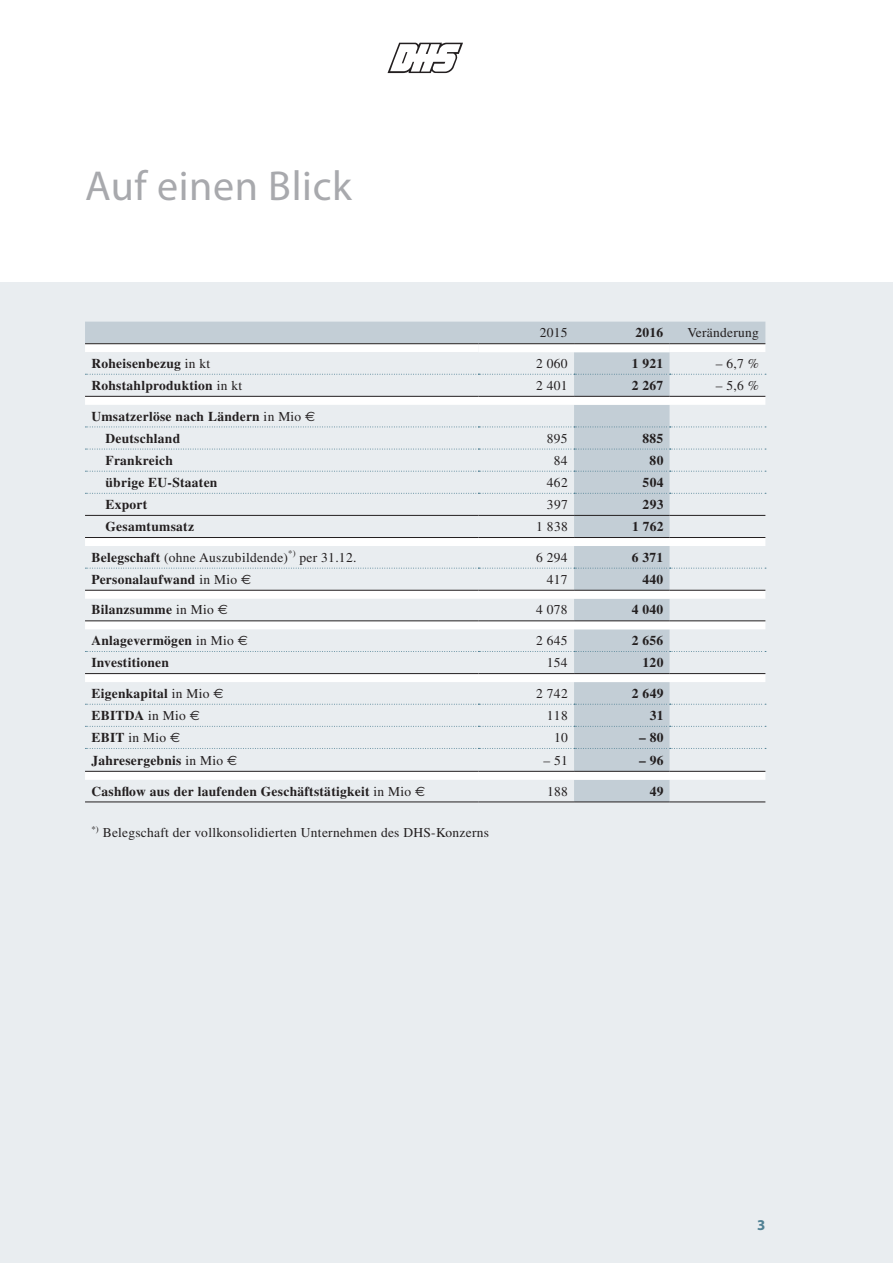
<style>
.page{position:relative;width:893px;height:1263px;background:#fff}
.page>*{position:absolute;margin:0;border:0;box-sizing:border-box;transform-origin:0 0}
.t1{font:42px "Myriad Pro";letter-spacing:.015em;color:#a8a9ad}
.t2{font:700 15px "Myriad Pro";color:#518194}
.t3{font:700 13.5px/22px "Times LT Std";letter-spacing:.02em;color:#231f20}
.t4{font:13.5px "Times LT Std";letter-spacing:.02em;color:#231f20}
.s1{font-weight:400}
.s2{font-family:"Euro Sans";font-weight:400}
.s3{font-weight:700}
.s4{font-family:"Euro Sans"}
</style>
<div class="page">
<div style="left:0;top:283px;width:893px;height:980px;background:#e9edf0"></div>
<svg style="left:388px;top:43px;width:75px;height:30px"></svg>
<div style="left:85px;top:322px;width:680px;height:21px;background:#c3ced6"></div>
<svg style="left:85px;top:344px;width:680px;height:8px;background:#f8f8f8"></svg>
<svg style="left:85px;top:352px;width:680px;height:450px"></svg>
<svg style="left:85px;top:397px;width:680px;height:383px"></svg>
<hr style="left:85px;top:537px;width:393px;height:1px;background:#231f20">
<hr style="left:478px;top:537px;width:96px;height:1px;background:#231f20">
<hr style="left:574px;top:537px;width:96px;height:1px;background:#231f20">
<hr style="left:670px;top:537px;width:95px;height:1px;background:#231f20">
<hr style="left:85px;top:590px;width:393px;height:1px;background:#231f20">
<hr style="left:478px;top:590px;width:96px;height:1px;background:#231f20">
<hr style="left:574px;top:590px;width:96px;height:1px;background:#231f20">
<hr style="left:670px;top:590px;width:95px;height:1px;background:#231f20">
<hr style="left:85px;top:673px;width:393px;height:1px;background:#231f20">
<hr style="left:478px;top:673px;width:96px;height:1px;background:#231f20">
<hr style="left:574px;top:673px;width:96px;height:1px;background:#231f20">
<hr style="left:670px;top:673px;width:95px;height:1px;background:#231f20">
<hr style="left:85px;top:802px;width:393px;height:1px;background:#231f20">
<hr style="left:478px;top:802px;width:96px;height:1px;background:#231f20">
<hr style="left:574px;top:802px;width:96px;height:1px;background:#231f20">
<hr style="left:670px;top:802px;width:95px;height:1px;background:#231f20">
<hr style="left:85px;top:343px;width:393px;height:1px;background:#231f20">
<hr style="left:478px;top:343px;width:96px;height:1px;background:#231f20">
<hr style="left:574px;top:343px;width:96px;height:1px;background:#231f20">
<hr style="left:670px;top:343px;width:95px;height:1px;background:#231f20">
<svg style="left:85px;top:427px;width:681px;height:1px"></svg>
<svg style="left:85px;top:374px;width:681px;height:1px"></svg>
<svg style="left:85px;top:449px;width:681px;height:1px"></svg>
<svg style="left:85px;top:471px;width:681px;height:1px"></svg>
<svg style="left:85px;top:493px;width:681px;height:1px"></svg>
<hr style="left:85px;top:515px;width:393px;height:1px;background:#231f20">
<hr style="left:478px;top:515px;width:96px;height:1px;background:#231f20">
<hr style="left:574px;top:515px;width:96px;height:1px;background:#231f20">
<hr style="left:670px;top:515px;width:95px;height:1px;background:#231f20">
<svg style="left:85px;top:568px;width:681px;height:1px"></svg>
<svg style="left:85px;top:651px;width:681px;height:1px"></svg>
<svg style="left:85px;top:704px;width:681px;height:1px"></svg>
<svg style="left:85px;top:726px;width:681px;height:1px"></svg>
<hr style="left:85px;top:771px;width:393px;height:1px;background:#231f20">
<hr style="left:478px;top:771px;width:96px;height:1px;background:#231f20">
<hr style="left:574px;top:771px;width:96px;height:1px;background:#231f20">
<hr style="left:670px;top:771px;width:95px;height:1px;background:#231f20">
<hr style="left:85px;top:396px;width:393px;height:1px;background:#231f20">
<hr style="left:478px;top:396px;width:96px;height:1px;background:#231f20">
<hr style="left:574px;top:396px;width:96px;height:1px;background:#231f20">
<hr style="left:670px;top:396px;width:95px;height:1px;background:#231f20">
<hr style="left:85px;top:621px;width:393px;height:1px;background:#231f20">
<hr style="left:478px;top:621px;width:96px;height:1px;background:#231f20">
<hr style="left:574px;top:621px;width:96px;height:1px;background:#231f20">
<hr style="left:670px;top:621px;width:95px;height:1px;background:#231f20">
<svg style="left:85px;top:748px;width:681px;height:1px"></svg>
<h1 class="t1" style="left:85px;top:160px;width:268px">Auf einen Blick</h1>
<p class="t4" style="left:540px;top:325px;width:29px">2015</p>
<p class="t3" style="left:636px;top:321px;width:29px">2016</p>
<p class="t4" style="left:687px;top:325px;width:73px">Veränderung</p>
<p class="t3" style="left:91px;top:352px;width:120px">Roheisenbezug <span class="s1">in kt</span></p>
<p class="t4" style="left:536px;top:356px;width:33px">2 060</p>
<p class="t3" style="left:632px;top:352px;width:33px">1 921</p>
<p class="t4" style="left:716px;top:356px;width:45px">– 6,7 %</p>
<p class="t3" style="left:91px;top:374px;width:152px">Rohstahlproduktion <span class="s1">in kt</span></p>
<p class="t4" style="left:536px;top:378px;width:33px">2 401</p>
<p class="t3" style="left:632px;top:374px;width:33px">2 267</p>
<p class="t4" style="left:716px;top:378px;width:45px">– 5,6 %</p>
<p class="t3" style="left:105px;top:405px;width:211px;text-indent:-14px">Umsatzerlöse nach Ländern <span class="s1">in Mio</span> <span class="s2">E<br></span>Deutschland</p>
<p class="t4" style="left:547px;top:431px;width:22px">895</p>
<p class="t3" style="left:643px;top:427px;width:22px">885</p>
<p class="t3" style="left:106px;top:449px;width:69px">Frankreich</p>
<p class="t4" style="left:554px;top:453px;width:15px">84</p>
<p class="t3" style="left:650px;top:449px;width:15px">80</p>
<p class="t3" style="left:106px;top:471px;width:113px">übrige EU-Staaten</p>
<p class="t4" style="left:547px;top:475px;width:22px">462</p>
<p class="t3" style="left:643px;top:471px;width:22px">504</p>
<p class="t3" style="left:106px;top:493px;width:43px">Export</p>
<p class="t4" style="left:547px;top:497px;width:22px">397</p>
<p class="t3" style="left:643px;top:493px;width:22px">293</p>
<p class="t3" style="left:106px;top:515px;width:90px">Gesamtumsatz</p>
<p class="t4" style="left:536px;top:519px;width:33px">1 838</p>
<p class="t3" style="left:632px;top:515px;width:33px">1 762</p>
<p class="t4" style="left:92px;top:550px;width:264px"><span class="s3">Belegschaft</span> (ohne Auszubildende)<sup>*)</sup> per 31.12.</p>
<p class="t4" style="left:536px;top:550px;width:33px">6 294</p>
<p class="t3" style="left:632px;top:546px;width:33px">6 371</p>
<p class="t3" style="left:91px;top:568px;width:161px">Personalaufwand <span class="s1">in Mio</span> <span class="s2">E</span></p>
<p class="t4" style="left:547px;top:572px;width:22px">417</p>
<p class="t3" style="left:643px;top:568px;width:22px">440</p>
<p class="t3" style="left:91px;top:599px;width:138px">Bilanzsumme <span class="s1">in Mio</span> <span class="s2">E</span></p>
<p class="t4" style="left:536px;top:602px;width:33px">4 078</p>
<p class="t3" style="left:632px;top:599px;width:33px">4 040</p>
<p class="t3" style="left:91px;top:629px;width:158px">Anlagevermögen <span class="s1">in Mio</span> <span class="s2">E</span></p>
<p class="t4" style="left:536px;top:633px;width:33px">2 645</p>
<p class="t3" style="left:632px;top:629px;width:33px">2 656</p>
<p class="t3" style="left:91px;top:651px;width:79px">Investitionen</p>
<p class="t4" style="left:547px;top:655px;width:22px">154</p>
<p class="t3" style="left:643px;top:651px;width:22px">120</p>
<p class="t3" style="left:91px;top:682px;width:134px">Eigenkapital <span class="s1">in Mio</span> <span class="s2">E</span></p>
<p class="t4" style="left:536px;top:686px;width:33px">2 742</p>
<p class="t3" style="left:632px;top:682px;width:33px">2 649</p>
<p class="t3" style="left:91px;top:704px;width:110px">EBITDA <span class="s1">in Mio</span> <span class="s2">E</span></p>
<p class="t4" style="left:547px;top:708px;width:22px">118</p>
<p class="t3" style="left:650px;top:704px;width:15px">31</p>
<p class="t4" style="left:92px;top:730px;width:90px"><span class="s3">EBIT</span> in Mio <span class="s4">E</span></p>
<p class="t4" style="left:554px;top:730px;width:15px">10</p>
<p class="t3" style="left:639px;top:726px;width:26px">– 80</p>
<p class="t3" style="left:92px;top:749px;width:147px">Jahresergebnis <span class="s1">in Mio</span> <span class="s2">E</span></p>
<p class="t4" style="left:543px;top:753px;width:26px">– 51</p>
<p class="t3" style="left:639px;top:749px;width:26px">– 96</p>
<p class="t3" style="left:92px;top:780px;width:335px">Cashflow aus der laufenden Geschäftstätigkeit <span class="s1">in Mio</span> <span class="s2">E</span></p>
<p class="t4" style="left:547px;top:783px;width:22px">188</p>
<p class="t3" style="left:650px;top:780px;width:15px">49</p>
<p class="t4" style="left:91px;top:825px;width:399px"><sup>*)</sup> Belegschaft der vollkonsolidierten Unternehmen des DHS-Konzerns</p>
<p class="t2" style="left:757px;top:1215px;width:10px">3</p>
</div>
